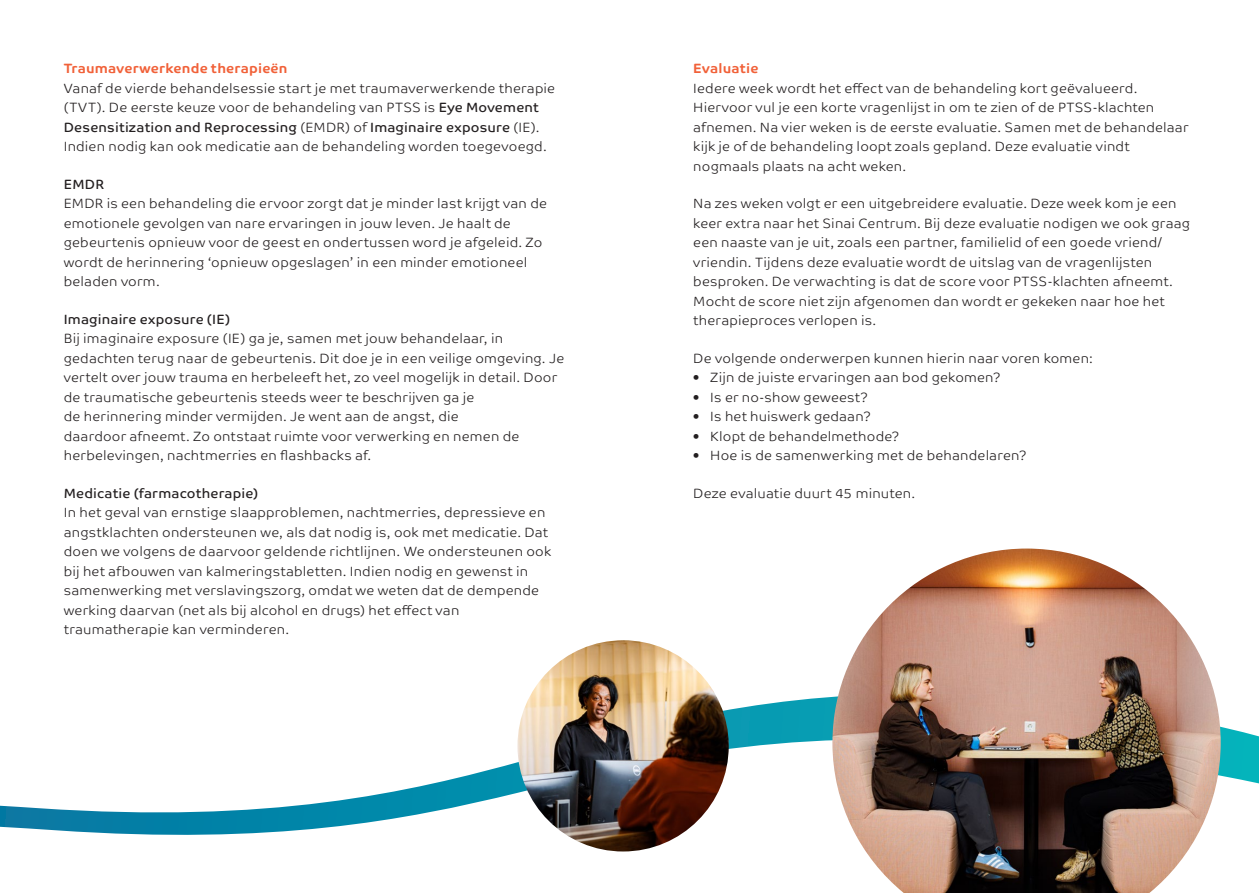
<style>
.page{position:relative;width:1259px;height:893px;background:#fff}
.page>*{position:absolute;margin:0;border:0;box-sizing:border-box;transform-origin:0 0}
.body{font:300 13.5px/19.5px "Co Text";letter-spacing:.015em;color:#231f20}
.t1{font:13.5px "Co Text";letter-spacing:.015em;color:#231f20}
.body_z_afstand{font:300 13.5px "Co Text";letter-spacing:.015em;color:#231f20}
.t2{font:700 13.5px "Co Text";letter-spacing:.015em;color:#f16139}
.s1{font-weight:400}
</style>
<div class="page">
<svg style="left:0;top:697px;width:1259px;height:148px"></svg>
<img style="left:517px;top:640px;width:212px;height:211px;border-radius:106px">
<img style="left:832px;top:549px;width:388px;height:344px">
<p class="t2" style="left:64px;top:60px;width:225px">Traumaverwerkende therapieën</p>
<p class="body" style="left:64px;top:78px;width:493px">Vanaf de vierde behandelsessie start je met traumaverwerkende therapie (TVT). De eerste keuze voor de behandeling van PTSS is <span class="s1">Eye Movement Desensitization and Reprocessing</span> (EMDR) of <span class="s1">Imaginaire exposure</span> (IE).<br>Indien nodig kan ook medicatie aan de behandeling worden toegevoegd.</p>
<p class="t1" style="left:64px;top:176px;width:42px">EMDR</p>
<p class="body" style="left:64px;top:194px;width:485px">EMDR is een behandeling die ervoor zorgt dat je minder last krijgt van de emotionele gevolgen van nare ervaringen in jouw leven. Je haalt de gebeurtenis opnieuw voor de geest en ondertussen word je afgeleid. Zo wordt de herinnering ‘opnieuw opgeslagen’ in een minder emotioneel beladen vorm.</p>
<p class="t1" style="left:64px;top:311px;width:168px">Imaginaire exposure (IE)</p>
<p class="body" style="left:64px;top:329px;width:502px">Bij imaginaire exposure (IE) ga je, samen met jouw behandelaar, in gedachten terug naar de gebeurtenis. Dit doe je in een veilige omgeving. Je vertelt over jouw trauma en herbeleeft het, zo veel mogelijk in detail. Door de traumatische gebeurtenis steeds weer te beschrijven ga je<br>de herinnering minder vermijden. Je went aan de angst, die<br>daardoor afneemt. Zo ontstaat ruimte voor verwerking en nemen de herbelevingen, nachtmerries en flashbacks af.</p>
<p class="t1" style="left:64px;top:485px;width:196px">Medicatie (farmacotherapie)</p>
<p class="body" style="left:64px;top:503px;width:489px">In het geval van ernstige slaapproblemen, nachtmerries, depressieve en angstklachten ondersteunen we, als dat nodig is, ook met medicatie. Dat doen we volgens de daarvoor geldende richtlijnen. We ondersteunen ook bij het afbouwen van kalmeringstabletten. Indien nodig en gewenst in samenwerking met verslavingszorg, omdat we weten dat de dempende werking daarvan (net als bij alcohol en drugs) het effect van traumatherapie kan verminderen.</p>
<p class="t2" style="left:693px;top:60px;width:67px">Evaluatie</p>
<p class="body" style="left:693px;top:78px;width:497px">Iedere week wordt het effect van de behandeling kort geëvalueerd.<br>Hiervoor vul je een korte vragenlijst in om te zien of de PTSS-klachten afnemen. Na vier weken is de eerste evaluatie. Samen met de behandelaar kijk je of de behandeling loopt zoals gepland. Deze evaluatie vindt nogmaals plaats na acht weken.</p>
<p class="body" style="left:693px;top:194px;width:498px">Na zes weken volgt er een uitgebreidere evaluatie. Deze week kom je een keer extra naar het Sinai Centrum. Bij deze evaluatie nodigen we ook graag een naaste van je uit, zoals een partner, familielid of een goede vriend/ vriendin. Tijdens deze evaluatie wordt de uitslag van de vragenlijsten besproken. De verwachting is dat de score voor PTSS-klachten afneemt.<br>Mocht de score niet zijn afgenomen dan wordt er gekeken naar hoe het therapieproces verlopen is.</p>
<p class="body_z_afstand" style="left:693px;top:350px;width:401px">De volgende onderwerpen kunnen hierin naar voren komen:</p>
<p class="body" style="left:693px;top:368px;width:309px">• Zijn de juiste ervaringen aan bod gekomen?</p>
<p class="body" style="left:693px;top:387px;width:176px">• Is er no-show geweest?</p>
<p class="body" style="left:693px;top:407px;width:179px">• Is het huiswerk gedaan?</p>
<p class="body" style="left:693px;top:426px;width:208px">• Klopt de behandelmethode?</p>
<p class="body" style="left:693px;top:446px;width:335px">• Hoe is de samenwerking met de behandelaren?</p>
<p class="body" style="left:693px;top:483px;width:224px">Deze evaluatie duurt 45 minuten.</p>
</div>
